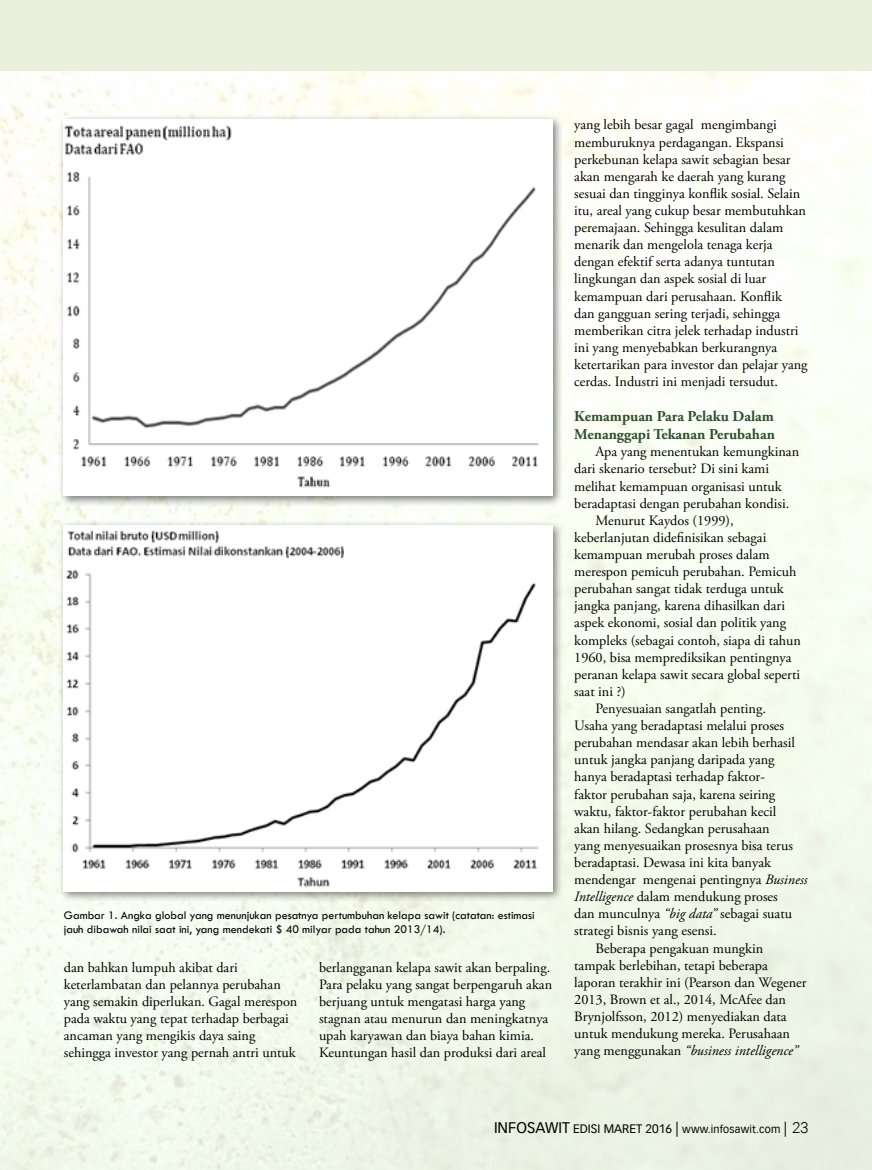
<style>
.page{position:relative;width:872px;height:1170px;background:#fff}
.page>*{position:absolute;margin:0;border:0;box-sizing:border-box;transform-origin:0 0}
.t1{font:700 15px/18px "Adobe Garamond Pro";color:#304f2f}
.t2{font:14.25px/17.1px "Adobe Garamond Pro";color:#000}
.t3{font:italic 14.25px "Adobe Garamond Pro";color:#000}
.t4{font:12px/14.2px "Tw Cen";color:#000}
.t5{font:10.5px "Vectora LT";letter-spacing:.02em;color:#000}
.s1{font-style:italic}
.s2{font-style:normal}
.s3{font-size:15px}
.s4{font-size:12px}
.s5{font-weight:300;font-size:15px}
</style>
<div class="page">
<div style="left:0;top:0;width:872px;height:71px;background:#e9f0dc"></div>
<div style="left:59px;top:114px;width:505px;height:392px;background:#000;opacity:.5"></div>
<img style="left:64px;top:119px;width:489px;height:376px">
<div style="left:59px;top:520px;width:505px;height:382px;background:#000;opacity:.5"></div>
<img style="left:64px;top:525px;width:489px;height:366px">
<p class="t4" style="left:64px;top:907px;width:472px">Gambar 1. Angka global yang menunjukan pesatnya pertumbuhan kelapa sawit (catatan: estimasi jauh dibawah nilai saat ini, yang mendekati $ 40 milyar pada tahun 2013/14).</p>
<p class="t2" style="left:64px;top:959px;width:235px">dan bahkan lumpuh akibat dari keterlambatan dan pelannya perubahan yang semakin diperlukan. Gagal merespon pada waktu yang tepat terhadap berbagai ancaman yang mengikis daya saing sehingga investor yang pernah antri untuk</p>
<p class="t2" style="left:319px;top:959px;width:235px">berlangganan kelapa sawit akan berpaling.<br>Para pelaku yang sangat berpengaruh akan berjuang untuk mengatasi harga yang stagnan atau menurun dan meningkatnya upah karyawan dan biaya bahan kimia.<br>Keuntungan hasil dan produksi dari areal</p>
<p class="t2" style="left:574px;top:117px;width:235px">yang lebih besar gagal mengimbangi memburuknya perdagangan. Ekspansi perkebunan kelapa sawit sebagian besar akan mengarah ke daerah yang kurang sesuai dan tingginya konflik sosial. Selain itu, areal yang cukup besar membutuhkan peremajaan. Sehingga kesulitan dalam menarik dan mengelola tenaga kerja dengan efektif serta adanya tuntutan lingkungan dan aspek sosial di luar kemampuan dari perusahaan. Konflik<br>dan gangguan sering terjadi, sehingga memberikan citra jelek terhadap industri ini yang menyebabkan berkurangnya ketertarikan para investor dan pelajar yang cerdas. Industri ini menjadi tersudut.</p>
<p class="t1" style="left:574px;top:408px;width:202px">Kemampuan Para Pelaku Dalam<br>Menanggapi Tekanan Perubahan</p>
<p class="t2" style="left:595px;top:444px;width:205px">Apa yang menentukan kemungkinan</p>
<p class="t2" style="left:574px;top:461px;width:196px">dari skenario tersebut? Di sini kami</p>
<p class="t2" style="left:574px;top:478px;width:209px">melihat kemampuan organisasi untuk</p>
<p class="t2" style="left:574px;top:495px;width:217px">beradaptasi dengan perubahan kondisi.</p>
<p class="t2" style="left:595px;top:512px;width:140px">Menurut Kaydos (1999),</p>
<p class="t2" style="left:574px;top:529px;width:194px">keberlanjutan didefinisikan sebagai</p>
<p class="t2" style="left:574px;top:546px;width:197px">kemampuan merubah proses dalam</p>
<p class="t2" style="left:574px;top:563px;width:224px">merespon pemicuh perubahan. Pemicuh</p>
<p class="t2" style="left:574px;top:580px;width:211px">perubahan sangat tidak terduga untuk</p>
<p class="t2" style="left:574px;top:597px;width:212px">jangka panjang, karena dihasilkan dari</p>
<p class="t2" style="left:574px;top:615px;width:213px">aspek ekonomi, sosial dan politik yang</p>
<p class="t2" style="left:574px;top:632px;width:228px">kompleks (sebagai contoh, siapa di tahun</p>
<p class="t2" style="left:574px;top:649px;width:219px">1960, bisa memprediksikan pentingnya</p>
<p class="t2" style="left:574px;top:666px;width:227px">peranan kelapa sawit secara global seperti</p>
<p class="t2" style="left:574px;top:683px;width:53px">saat ini ?)</p>
<p class="t2" style="left:595px;top:700px;width:172px">Penyesuaian sangatlah penting.</p>
<p class="t2" style="left:574px;top:717px;width:211px">Usaha yang beradaptasi melalui proses</p>
<p class="t2" style="left:574px;top:734px;width:222px">perubahan mendasar akan lebih berhasil</p>
<p class="t2" style="left:574px;top:751px;width:202px">untuk jangka panjang daripada yang</p>
<p class="t2" style="left:574px;top:768px;width:192px">hanya beradaptasi terhadap faktor-</p>
<p class="t2" style="left:574px;top:786px;width:203px">faktor perubahan saja, karena seiring</p>
<p class="t2" style="left:574px;top:803px;width:203px">waktu, faktor-faktor perubahan kecil</p>
<p class="t2" style="left:574px;top:820px;width:197px">akan hilang. Sedangkan perusahaan</p>
<p class="t2" style="left:574px;top:837px;width:220px">yang menyesuaikan prosesnya bisa terus</p>
<p class="t2" style="left:574px;top:854px;width:198px">beradaptasi. Dewasa ini kita banyak</p>
<p class="t2" style="left:574px;top:871px;width:235px">mendengar mengenai pentingnya <span class="s1">Business</span></p>
<p class="t2" style="left:574px;top:888px;width:205px"><span class="s1">Intelligence</span> dalam mendukung proses</p>
<p class="t2" style="left:574px;top:905px;width:219px">dan munculnya <span class="s1">“big data”</span> sebagai suatu</p>
<p class="t2" style="left:574px;top:922px;width:144px">strategi bisnis yang esensi.</p>
<p class="t2" style="left:595px;top:939px;width:169px">Beberapa pengakuan mungkin</p>
<p class="t2" style="left:574px;top:957px;width:195px">tampak berlebihan, tetapi beberapa</p>
<p class="t2" style="left:574px;top:974px;width:234px">laporan terakhir ini (Pearson dan Wegener</p>
<p class="t2" style="left:574px;top:991px;width:213px">2013, Brown et al., 2014, McAfee dan</p>
<p class="t2" style="left:574px;top:1008px;width:214px">Brynjolfsson, 2012) menyediakan data</p>
<p class="t2" style="left:574px;top:1025px;width:217px">untuk mendukung mereka. Perusahaan</p>
<p class="t3" style="left:574px;top:1042px;width:225px"><span class="s2">yang menggunakan</span> “business intelligence”</p>
<p class="t5" style="left:494px;top:1122px;width:316px"><span class="s3">INFOSAWIT</span> <span class="s4">EDISI MARET 2016</span> <span class="s3">|</span> www.infosawit.com <span class="s3">|</span> <span class="s5">23</span></p>
</div>
